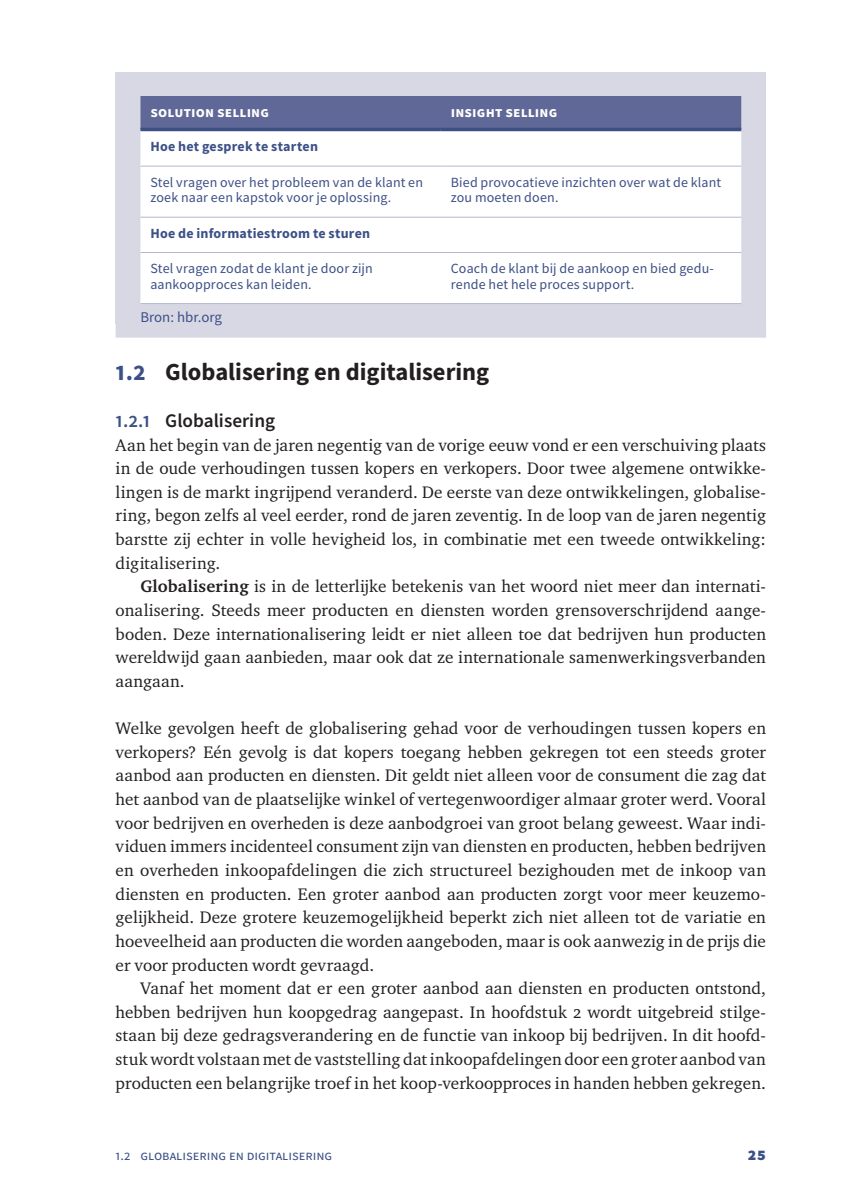
<style>
.page{position:relative;width:847px;height:1194px;background:#fff}
.page>*{position:absolute;margin:0;border:0;box-sizing:border-box;transform-origin:0 0}
.t1{font:700 24.5px "Source Sans Pro";color:#231f20}
.t2{font:600 19.25px "Source Sans Pro";color:#231f20}
.t3{font:900 17.5px "Source Sans Pro";color:#3c5086}
.t4{font:17.15px/23.6px "Charter ITC Std";letter-spacing:.005em;color:#231f20;text-align:justify}
.t5{font:700 14.88px "Source Sans Pro";letter-spacing:.01em;color:#fff}
.t6{font:14.88px "Source Sans Pro";color:#3c5086}
.t7{font:14px/15.8px "Source Sans Pro";letter-spacing:.005em;color:#3c5086}
.t8{font:700 14px "Source Sans Pro";letter-spacing:.015em;color:#3c5086}
.s1{color:#3c5086}
.s2{font-weight:700}
</style>
<div class="page">
<div style="left:116px;top:72px;width:649px;height:252px;background:#d8d8e5"></div>
<div style="left:116px;top:322px;width:649px;height:15px;background:#d8d8e5"></div>
<div style="left:140px;top:96px;width:601px;height:32px;background:#5f6897"></div>
<div style="left:140px;top:132px;width:601px;height:171px;background:#fff"></div>
<hr style="left:140px;top:128px;width:300px;height:3px;background:#3c5086">
<hr style="left:440px;top:128px;width:301px;height:3px;background:#3c5086">
<hr style="left:140px;top:166px;width:300px;height:1px;background:#b6b7cf">
<hr style="left:440px;top:166px;width:301px;height:1px;background:#b6b7cf">
<hr style="left:140px;top:217px;width:300px;height:1px;background:#b6b7cf">
<hr style="left:440px;top:217px;width:301px;height:1px;background:#b6b7cf">
<hr style="left:140px;top:252px;width:300px;height:1px;background:#b6b7cf">
<hr style="left:440px;top:252px;width:301px;height:1px;background:#b6b7cf">
<hr style="left:140px;top:303px;width:300px;height:1px;background:#b6b7cf">
<hr style="left:440px;top:303px;width:301px;height:1px;background:#b6b7cf">
<p class="t5" style="left:150px;top:102px;width:120px">Solution selling</p>
<p class="t5" style="left:450px;top:102px;width:108px">Insight selling</p>
<p class="t8" style="left:150px;top:137px;width:169px">Hoe het gesprek te starten</p>
<p class="t7" style="left:150px;top:174px;width:274px">Stel vragen over het probleem van de klant en zoek naar een kapstok voor je oplossing.</p>
<p class="t7" style="left:450px;top:174px;width:272px">Bied provocatieve inzichten over wat de klant zou moeten doen.</p>
<p class="t8" style="left:150px;top:223px;width:221px">Hoe de informatiestroom te sturen</p>
<p class="t7" style="left:150px;top:260px;width:224px">Stel vragen zodat de klant je door zijn aankoopproces kan leiden.</p>
<p class="t7" style="left:450px;top:260px;width:264px">Coach de klant bij de aankoop en bied gedu&shy;rende het hele proces support.</p>
<p class="t6" style="left:140px;top:307px;width:83px">Bron: hbr.org</p>
<h1 class="t1" style="left:116px;top:355px;width:375px"><span class="s1">1.2</span> Globalisering en digitalisering</h1>
<p class="t2" style="left:116px;top:408px;width:161px"><span class="s1">1.2.1</span> Globalisering</p>
<p class="t4" style="left:116px;top:432px;width:651px">Aan het begin van de jaren negentig van de vorige eeuw vond er een verschuiving plaats in de oude verhoudingen tussen kopers en verkopers. Door twee algemene ontwikke&shy;lingen is de markt ingrijpend veranderd. De eerste van deze ontwikkelingen, globalise&shy;ring, begon zelfs al veel eerder, rond de jaren zeventig. In de loop van de jaren negentig barstte zij echter in volle hevigheid los, in combinatie met een tweede ontwikkeling: digitalisering.</p>
<p class="t4" style="left:116px;top:574px;width:651px;text-indent:25px"><span class="s2">Globalisering</span> is in de letterlijke betekenis van het woord niet meer dan internati&shy;onalisering. Steeds meer producten en diensten worden grensoverschrijdend aange&shy;boden. Deze internationalisering leidt er niet alleen toe dat bedrijven hun producten wereldwijd gaan aanbieden, maar ook dat ze internationale samenwerkingsverbanden aangaan.</p>
<p class="t4" style="left:116px;top:716px;width:651px">Welke gevolgen heeft de globalisering gehad voor de verhoudingen tussen kopers en verkopers? Eén gevolg is dat kopers toegang hebben gekregen tot een steeds groter aanbod aan producten en diensten. Dit geldt niet alleen voor de consument die zag dat het aanbod van de plaatselijke winkel of vertegenwoordiger almaar groter werd. Vooral voor bedrijven en overheden is deze aanbodgroei van groot belang geweest. Waar indi&shy;viduen immers incidenteel consument zijn van diensten en producten, hebben bedrijven en overheden inkoopafdelingen die zich structureel bezighouden met de inkoop van diensten en producten. Een groter aanbod aan producten zorgt voor meer keuzemo&shy;gelijkheid. Deze grotere keuzemogelijkheid beperkt zich niet alleen tot de variatie en hoeveelheid aan producten die worden aangeboden, maar is ook aanwezig in de prijs die er voor producten wordt gevraagd.</p>
<p class="t4" style="left:116px;top:976px;width:651px;text-indent:25px">Vanaf het moment dat er een groter aanbod aan diensten en producten ontstond, hebben bedrijven hun koopgedrag aangepast. In hoofdstuk 2 wordt uitgebreid stilge&shy;staan bij deze gedragsverandering en de functie van inkoop bij bedrijven. In dit hoofd&shy;stuk wordt volstaan met de vaststelling dat inkoopafdelingen door een groter aanbod van producten een belangrijke troef in het koop-verkoopproces in handen hebben gekregen.</p>
<p class="t7" style="left:116px;top:1146px;width:216px">1.2 Globalisering en digitalisering</p>
<p class="t3" style="left:747px;top:1141px;width:20px">25</p>
</div>
